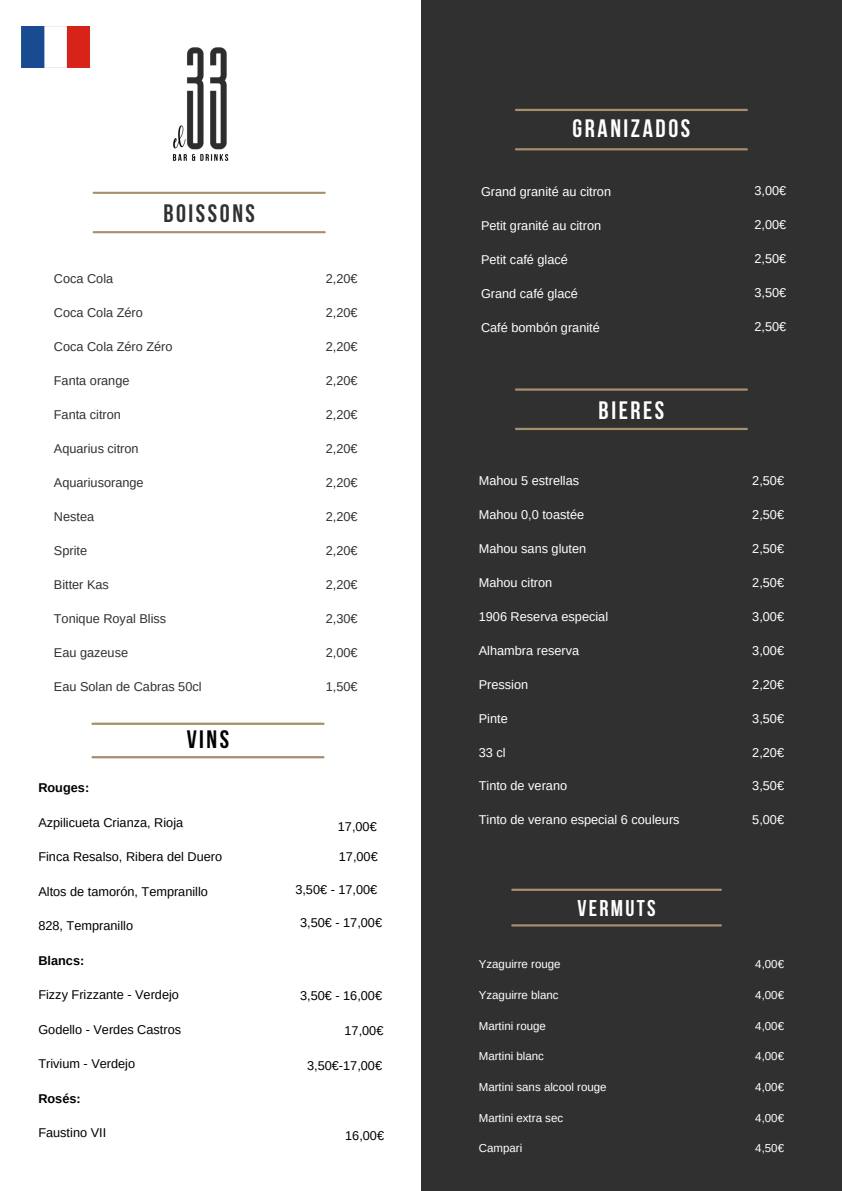
<style>
.page{position:relative;width:842px;height:1191px;background:#fff}
.page>*{position:absolute;margin:0;border:0;box-sizing:border-box;transform-origin:0 0}
.t1{font:700 25.1px "Bebas Neue";letter-spacing:.1em;color:#fff}
.t2{font:700 25.1px "Bebas Neue";letter-spacing:.1em;color:#313131}
.t3{font:700 25.1px "Bebas Neue";color:#000}
.t4{font:700 22.7px "Bebas Neue";letter-spacing:.1em;color:#fff}
.t5{font:12.7px "Arimo";color:#fff}
.t6{font:12.7px "Arimo";color:#000}
.t7{font:12.7px "Arimo";color:#313131}
.t8{font:700 12.7px "Arimo";color:#000}
.t9{font:11.5px "Arimo";color:#fff}
</style>
<div class="page">
<div style="left:421px;top:0;width:421px;height:1190px;background:#303030"></div>
<img style="left:172px;top:47px;width:57px;height:114px">
<hr style="left:94px;top:192px;width:231px;height:2px;background:#a68f6b">
<hr style="left:94px;top:231px;width:231px;height:2px;background:#a68f6b">
<hr style="left:516px;top:388px;width:231px;height:2px;background:#a68f6b">
<hr style="left:516px;top:428px;width:231px;height:2px;background:#a68f6b">
<hr style="left:512px;top:888px;width:209px;height:2px;background:#a68f6b">
<hr style="left:512px;top:924px;width:209px;height:2px;background:#a68f6b">
<img style="left:21px;top:26px;width:69px;height:41px">
<hr style="left:93px;top:722px;width:230px;height:2px;background:#a68f6b">
<hr style="left:93px;top:756px;width:230px;height:2px;background:#a68f6b">
<hr style="left:516px;top:109px;width:231px;height:2px;background:#a68f6b">
<hr style="left:516px;top:148px;width:231px;height:2px;background:#a68f6b">
<h4 class="t2" style="left:163px;top:203px;width:93px">BOISSONS</h4>
<h4 class="t7" style="left:54px;top:272px;width:61px">Coca Cola</h4>
<h4 class="t7" style="left:54px;top:305px;width:91px">Coca Cola Zéro</h4>
<h4 class="t7" style="left:54px;top:339px;width:120px">Coca Cola Zéro Zéro</h4>
<h4 class="t7" style="left:54px;top:373px;width:77px">Fanta orange</h4>
<h1 class="t7" style="left:54px;top:407px;width:69px">Fanta citron</h1>
<h4 class="t7" style="left:54px;top:441px;width:86px">Aquarius citron</h4>
<h4 class="t7" style="left:54px;top:475px;width:91px">Aquariusorange</h4>
<h4 class="t7" style="left:54px;top:509px;width:42px">Nestea</h4>
<h4 class="t7" style="left:54px;top:543px;width:35px">Sprite</h4>
<h4 class="t7" style="left:54px;top:577px;width:57px">Bitter Kas</h4>
<h4 class="t7" style="left:54px;top:611px;width:114px">Tonique Royal Bliss</h4>
<h4 class="t7" style="left:54px;top:645px;width:76px">Eau gazeuse</h4>
<h4 class="t7" style="left:54px;top:679px;width:149px">Eau Solan de Cabras 50cl</h4>
<p class="t3" style="left:187px;top:728px;width:44px">VINS</p>
<p class="t8" style="left:38px;top:780px;width:52px">Rouges:</p>
<p class="t6" style="left:38px;top:815px;width:146px">Azpilicueta Crianza, Rioja</p>
<p class="t6" style="left:38px;top:849px;width:185px">Finca Resalso, Ribera del Duero</p>
<p class="t6" style="left:38px;top:884px;width:171px">Altos de tamorón, Tempranillo</p>
<p class="t6" style="left:38px;top:918px;width:96px">828, Tempranillo</p>
<p class="t8" style="left:38px;top:953px;width:47px">Blancs:</p>
<p class="t6" style="left:38px;top:987px;width:142px">Fizzy Frizzante - Verdejo</p>
<p class="t6" style="left:38px;top:1022px;width:144px">Godello - Verdes Castros</p>
<p class="t6" style="left:38px;top:1056px;width:98px">Trivium - Verdejo</p>
<p class="t8" style="left:38px;top:1091px;width:44px">Rosés:</p>
<h1 class="t6" style="left:38px;top:1125px;width:69px">Faustino VII</h1>
<h4 class="t7" style="left:326px;top:272px;width:33px">2,20€</h4>
<h4 class="t7" style="left:326px;top:305px;width:33px">2,20€</h4>
<h4 class="t7" style="left:326px;top:339px;width:33px">2,20€</h4>
<h4 class="t7" style="left:326px;top:373px;width:33px">2,20€</h4>
<h4 class="t7" style="left:326px;top:407px;width:33px">2,20€</h4>
<h4 class="t7" style="left:326px;top:441px;width:33px">2,20€</h4>
<h4 class="t7" style="left:326px;top:475px;width:33px">2,20€</h4>
<h4 class="t7" style="left:326px;top:509px;width:33px">2,20€</h4>
<h4 class="t7" style="left:326px;top:543px;width:33px">2,20€</h4>
<h4 class="t7" style="left:326px;top:577px;width:33px">2,20€</h4>
<h4 class="t7" style="left:326px;top:611px;width:33px">2,30€</h4>
<h4 class="t7" style="left:326px;top:645px;width:33px">2,00€</h4>
<h4 class="t7" style="left:326px;top:679px;width:33px">1,50€</h4>
<h3 class="t6" style="left:338px;top:819px;width:40px">17,00€</h3>
<h4 class="t6" style="left:339px;top:849px;width:40px">17,00€</h4>
<h4 class="t6" style="left:295px;top:882px;width:84px">3,50€ - 17,00€</h4>
<h4 class="t6" style="left:300px;top:915px;width:84px">3,50€ - 17,00€</h4>
<h4 class="t6" style="left:300px;top:988px;width:84px">3,50€ - 16,00€</h4>
<h4 class="t6" style="left:345px;top:1023px;width:40px">17,00€</h4>
<h4 class="t6" style="left:307px;top:1058px;width:76px">3,50€-17,00€</h4>
<h4 class="t6" style="left:345px;top:1128px;width:40px">16,00€</h4>
<h3 class="t1" style="left:573px;top:118px;width:119px">GRANIZADOS</h3>
<h4 class="t5" style="left:481px;top:184px;width:132px">Grand granité au citron</h4>
<h4 class="t5" style="left:481px;top:218px;width:122px">Petit granité au citron</h4>
<h4 class="t5" style="left:481px;top:252px;width:88px">Petit café glacé</h4>
<h3 class="t5" style="left:481px;top:286px;width:98px">Grand café glacé</h3>
<h4 class="t5" style="left:481px;top:320px;width:120px">Café bombón granité</h4>
<p class="t1" style="left:599px;top:400px;width:67px">BIERES</p>
<h4 class="t5" style="left:479px;top:473px;width:102px">Mahou 5 estrellas</h4>
<h4 class="t5" style="left:479px;top:507px;width:107px">Mahou 0,0 toastée</h4>
<h4 class="t5" style="left:479px;top:541px;width:109px">Mahou sans gluten</h4>
<h4 class="t5" style="left:479px;top:575px;width:75px">Mahou citron</h4>
<h4 class="t5" style="left:479px;top:609px;width:131px">1906 Reserva especial</h4>
<h4 class="t5" style="left:479px;top:643px;width:102px">Alhambra reserva</h4>
<h1 class="t5" style="left:479px;top:677px;width:51px">Pression</h1>
<h4 class="t5" style="left:479px;top:711px;width:30px">Pinte</h4>
<h4 class="t5" style="left:479px;top:745px;width:28px">33 cl</h4>
<h4 class="t5" style="left:479px;top:778px;width:90px">Tinto de verano</h4>
<h4 class="t5" style="left:479px;top:812px;width:202px">Tinto de verano especial 6 couleurs</h4>
<p class="t4" style="left:577px;top:899px;width:80px">VERMUTS</p>
<h2 class="t9" style="left:479px;top:957px;width:83px">Yzaguirre rouge</h2>
<p class="t9" style="left:479px;top:988px;width:81px">Yzaguirre blanc</p>
<p class="t9" style="left:479px;top:1019px;width:69px">Martini rouge</p>
<p class="t9" style="left:479px;top:1049px;width:67px">Martini blanc</p>
<p class="t9" style="left:479px;top:1080px;width:129px">Martini sans alcool rouge</p>
<p class="t9" style="left:479px;top:1111px;width:86px">Martini extra sec</p>
<p class="t9" style="left:479px;top:1141px;width:45px">Campari</p>
<h4 class="t5" style="left:754px;top:183px;width:33px">3,00€</h4>
<h4 class="t5" style="left:754px;top:217px;width:33px">2,00€</h4>
<h4 class="t5" style="left:754px;top:251px;width:33px">2,50€</h4>
<h4 class="t5" style="left:754px;top:285px;width:33px">3,50€</h4>
<h4 class="t5" style="left:754px;top:319px;width:33px">2,50€</h4>
<h4 class="t5" style="left:752px;top:473px;width:33px">2,50€</h4>
<h4 class="t5" style="left:752px;top:507px;width:33px">2,50€</h4>
<h4 class="t5" style="left:752px;top:541px;width:33px">2,50€</h4>
<h4 class="t5" style="left:752px;top:575px;width:33px">2,50€</h4>
<h4 class="t5" style="left:752px;top:609px;width:33px">3,00€</h4>
<h4 class="t5" style="left:752px;top:643px;width:33px">3,00€</h4>
<h4 class="t5" style="left:752px;top:677px;width:33px">2,20€</h4>
<h4 class="t5" style="left:752px;top:711px;width:33px">3,50€</h4>
<h4 class="t5" style="left:752px;top:745px;width:33px">2,20€</h4>
<h4 class="t5" style="left:752px;top:778px;width:33px">3,50€</h4>
<p class="t5" style="left:752px;top:812px;width:33px">5,00€</p>
<p class="t9" style="left:755px;top:957px;width:30px">4,00€</p>
<p class="t9" style="left:755px;top:988px;width:30px">4,00€</p>
<p class="t9" style="left:755px;top:1019px;width:30px">4,00€</p>
<p class="t9" style="left:755px;top:1049px;width:30px">4,00€</p>
<p class="t9" style="left:755px;top:1080px;width:30px">4,00€</p>
<p class="t9" style="left:755px;top:1111px;width:30px">4,00€</p>
<p class="t9" style="left:755px;top:1141px;width:30px">4,50€</p>
</div>
